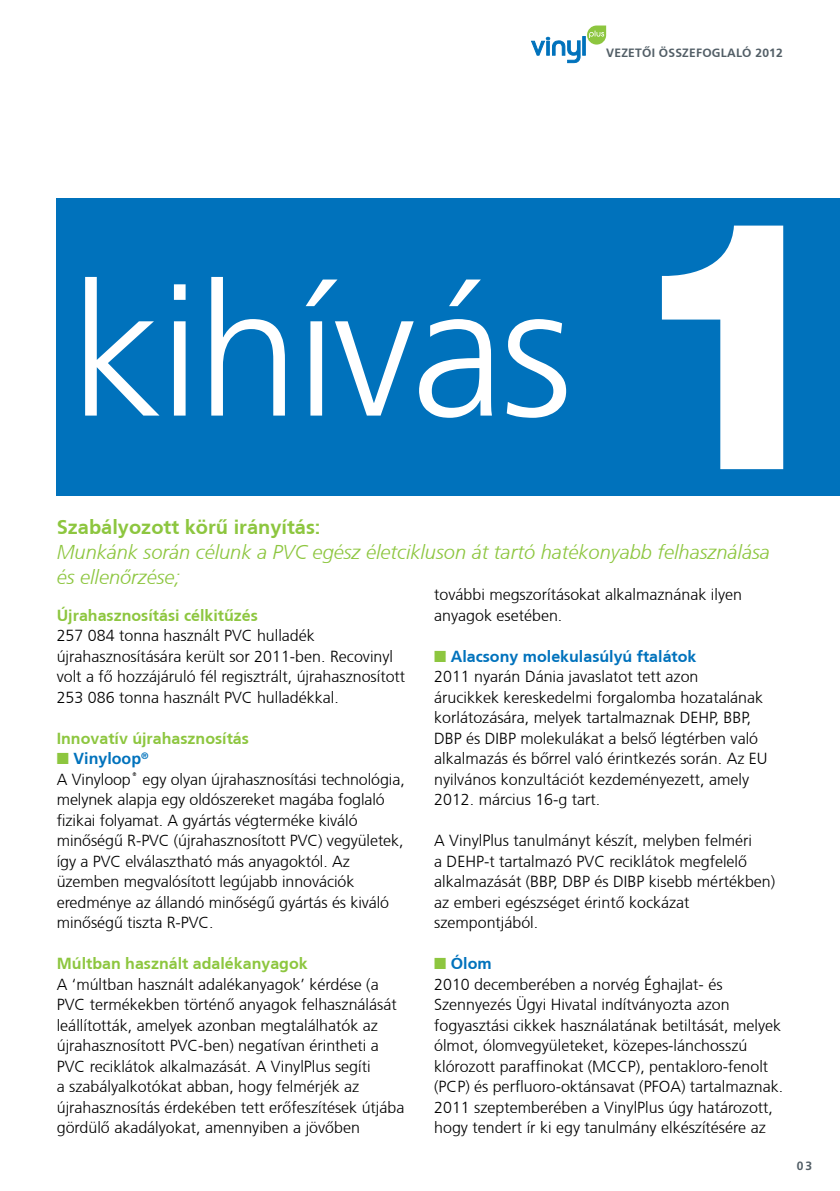
<style>
.page{position:relative;width:840px;height:1191px;background:#fff}
.page>*{position:absolute;margin:0;border:0;box-sizing:border-box;transform-origin:0 0}
.t1{font:italic 300 20px/25px "Frutiger CE";color:#8dc63f}
.t2{font:700 20px "Frutiger CE";color:#8dc63f}
.t3{font:300 16px/20.4px "Frutiger CE";color:#000}
.t4{font:700 16px "Frutiger CE";color:#8dc63f}
.t5{font:700 16px "Frutiger LT Std";color:#0072bc}
.t6{font:700 12px "Frutiger CE";letter-spacing:.02em;color:#525e66}
.t7{font:700 12px "Frutiger LT Std";color:#525e66}
.s1{color:#8dc63f}
.s2{font-weight:700;color:#0072bc}
</style>
<div class="page">
<svg style="left:587px;top:26px;width:18px;height:19px"></svg>
<div style="left:582px;top:36px;width:3px;height:19px;background:#0072bc;border:1px solid #0072bc"></div>
<svg style="left:531px;top:37px;width:49px;height:26px"></svg>
<div style="left:57px;top:198px;width:782px;height:298px;background:#0072bc"></div>
<svg style="left:661px;top:226px;width:121px;height:243px"></svg>
<svg style="left:85px;top:277px;width:481px;height:141px"></svg>
<p class="t6" style="left:605px;top:45px;width:178px">VEZETÕI ÖSSZEFOGLALÓ 2012</p>
<p class="t2" style="left:57px;top:515px;width:265px">Szabályozott körű irányítás:</p>
<p class="t1" style="left:57px;top:539px;width:714px">Munkánk során célunk a PVC egész életcikluson át tartó hatékonyabb felhasználása és ellenőrzése;</p>
<p class="t3" style="left:434px;top:584px;width:309px">további megszorításokat alkalmaznának ilyen anyagok esetében.</p>
<p class="t3" style="left:434px;top:645px;width:335px"><span class="s1">■</span> <span class="s2">Alacsony molekulasúlyú ftalátok<br></span>2011 nyarán Dánia javaslatot tett azon<br>árucikkek kereskedelmi forgalomba hozatalának korlátozására, melyek tartalmaznak DEHP, BBP, DBP és DIBP molekulákat a belső légtérben való alkalmazás és bőrrel való érintkezés során. Az EU nyilvános konzultációt kezdeményezett, amely 2012. március 16-g tart.</p>
<p class="t3" style="left:434px;top:830px;width:342px">A VinylPlus tanulmányt készít, melyben felméri<br>a DEHP-t tartalmazó PVC reciklátok megfelelő alkalmazását (BBP, DBP és DIBP kisebb mértékben) az emberi egészséget érintő kockázat szempontjából.</p>
<p class="t3" style="left:434px;top:953px;width:350px"><span class="s1">■</span> <span class="s2">Ólom<br></span>2010 decemberében a norvég Éghajlat- és Szennyezés Ügyi Hivatal indítványozta azon fogyasztási cikkek használatának betiltását, melyek ólmot, ólomvegyületeket, közepes-lánchosszú klórozott paraffinokat (MCCP), pentakloro-fenolt (PCP) és perfluoro-oktánsavat (PFOA) tartalmaznak.<br>2011 szeptemberében a VinylPlus úgy határozott, hogy tendert ír ki egy tanulmány elkészítésére az</p>
<p class="t4" style="left:57px;top:605px;width:202px">Újrahasznosítási célkitűzés</p>
<p class="t3" style="left:57px;top:625px;width:350px">257 084 tonna használt PVC hulladék újrahasznosítására került sor 2011-ben. Recovinyl volt a fő hozzájáruló fél regisztrált, újrahasznosított 253 086 tonna használt PVC hulladékkal.</p>
<p class="t4" style="left:57px;top:728px;width:194px">Innovatív újrahasznosítás</p>
<p class="t5" style="left:57px;top:749px;width:93px"><span class="s1">■</span> Vinyloop<sup>®</sup></p>
<p class="t3" style="left:57px;top:769px;width:349px">A Vinyloop<sup>®</sup> egy olyan újrahasznosítási technológia, melynek alapja egy oldószereket magába foglaló fizikai folyamat. A gyártás végterméke kiváló minőségű R-PVC (újrahasznosított PVC) vegyületek, így a PVC elválasztható más anyagoktól. Az üzemben megvalósított legújabb innovációk eredménye az állandó minőségű gyártás és kiváló minőségű tiszta R-PVC.</p>
<p class="t4" style="left:57px;top:954px;width:252px">Múltban használt adalékanyagok</p>
<p class="t3" style="left:57px;top:973px;width:349px">A ‘múltban használt adalékanyagok’ kérdése (a PVC termékekben történő anyagok felhasználását leállították, amelyek azonban megtalálhatók az újrahasznosított PVC-ben) negatívan érintheti a PVC reciklátok alkalmazását. A VinylPlus segíti<br>a szabályalkotókat abban, hogy felmérjék az újrahasznosítás érdekében tett erőfeszítések útjába gördülő akadályokat, amennyiben a jövőben</p>
<p class="t7" style="left:796px;top:1158px;width:17px">03</p>
</div>
